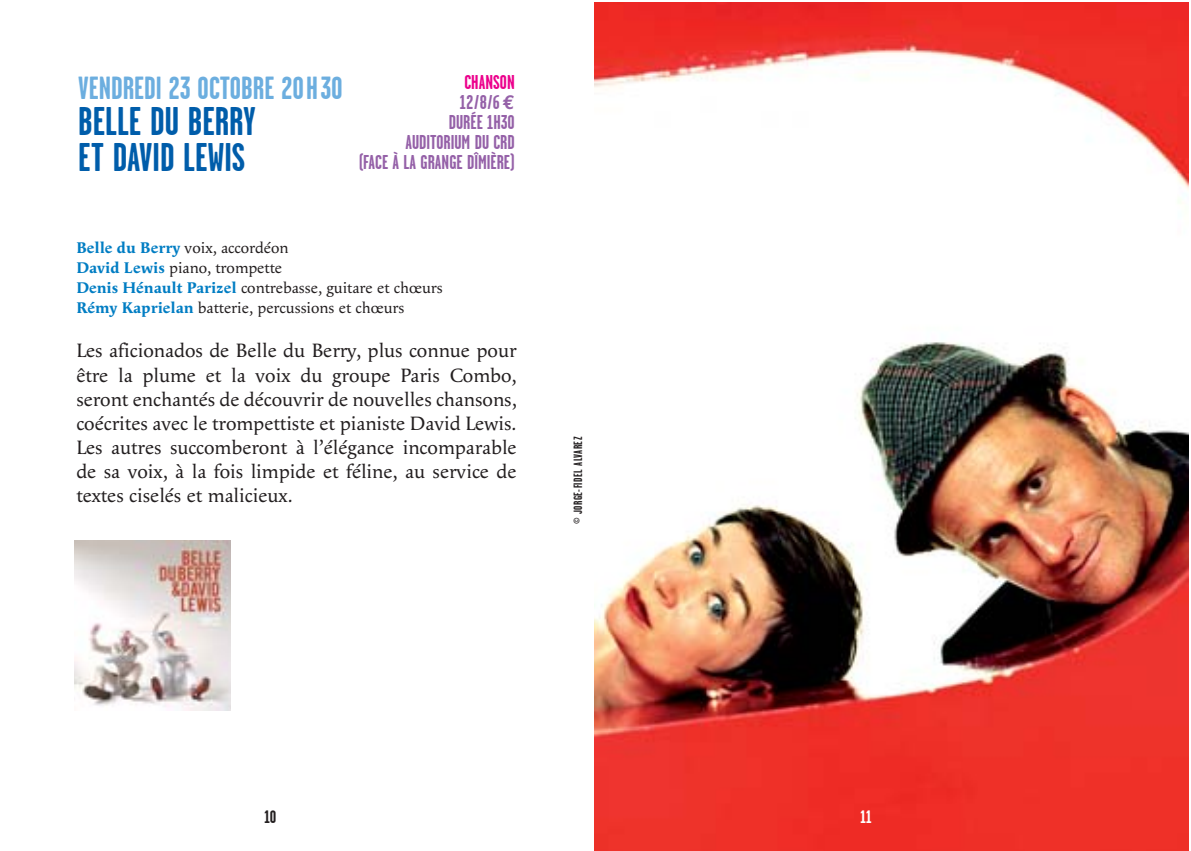
<style>
.page{position:relative;width:1191px;height:851px;background:#fff}
.page>*{position:absolute;margin:0;border:0;box-sizing:border-box;transform-origin:0 0}
.t1{font:700 40px/36px "Garage Gothic";color:#005daa}
.t2{font:700 32px "Garage Gothic";color:#6caedf}
.t3{font:20px/24px "Apolline";color:#231f20;text-align:justify}
.t4{font:700 20px/20px "Garage Gothic";color:#9561a8;text-align:right}
.t5{font:700 18px "Garage Gothic";color:#231f20}
.t6{font:700 18px "Garage Gothic";color:#fff}
.t7{font:16px/20px "Apolline";color:#231f20}
.t8{font:700 12px "Garage Gothic";letter-spacing:.035em;color:#231f20}
.s1{color:#ec008c}
.s2{font-family:"Euro Mono"}
.s3{font-weight:700;color:#007dc3}
</style>
<div class="page">
<img style="left:594px;top:2px;width:594px;height:848px">
<img style="left:74px;top:540px;width:156px;height:170px">
<h2 class="t2" style="left:78px;top:76px;width:266px">VENDREDI 23 OCTOBRE 20H30</h2>
<h1 class="t1" style="left:78px;top:107px;width:179px">BELLE DU BERRY<br>ET DAVID LEWIS</h1>
<p class="t4" style="left:359px;top:74px;width:157px"><span class="s1">CHANSON<br></span>12/8/6<span class="s2">€<br></span>DURÉE 1H30<br>AUDITORIUM DU CRD<br>(FACE À LA GRANGE DÎMIÈRE)</p>
<p class="t7" style="left:76px;top:239px;width:368px"><span class="s3">Belle du Berry</span> voix, accordéon<br><span class="s3">David Lewis</span> piano, trompette<br><span class="s3">Denis Hénault Parizel</span> contrebasse, guitare et chœurs <span class="s3">Rémy Kaprielan</span> batterie, percussions et chœurs</p>
<p class="t3" style="left:76px;top:340px;width:442px">Les aficionados de Belle du Berry, plus connue pour être la plume et la voix du groupe Paris Combo, seront enchantés de découvrir de nouvelles chansons, coécrites avec le trompettiste et pianiste David Lewis.<br>Les autres succomberont à l’élégance incomparable de sa voix, à la fois limpide et féline, au service de textes ciselés et malicieux.</p>
<p class="t8" style="left:573px;top:524px;width:89px;rotate:-90deg">© JORGE-FIDEL ALVAREZ</p>
<p class="t5" style="left:265px;top:810px;width:13px">10</p>
<p class="t6" style="left:860px;top:810px;width:13px">11</p>
</div>
